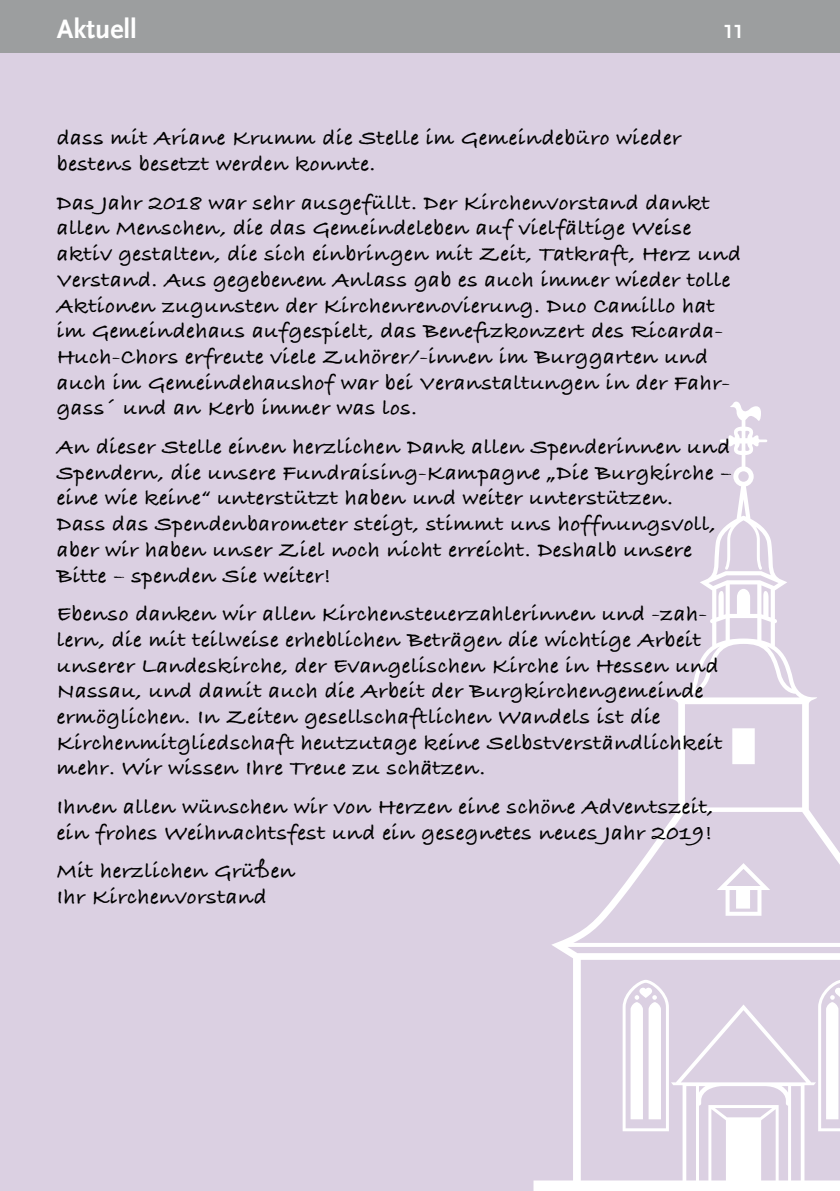
<style>
.page{position:relative;width:840px;height:1191px;background:#fff}
.page>*{position:absolute;margin:0;border:0;box-sizing:border-box;transform-origin:0 0}
.t1{font:700 28px "Scala Sans LF";color:#fff}
.t2{font:700 22px/25.8px "Bradley Hand ITCTT";letter-spacing:.02em;color:#000;scale:1.04 1}
.t3{font:700 20px "Scala Sans LF";color:#fff}
</style>
<div class="page">
<div style="left:0;top:0;width:839px;height:53px;background:#9c9e9f"></div>
<div style="left:0;top:53px;width:839px;height:1138px;background:#dbd0e2"></div>
<svg style="left:533px;top:401px;width:306px;height:790px"></svg>
<p class="t1" style="left:57px;top:14px;width:82px">Aktuell</p>
<p class="t3" style="left:723px;top:21px;width:21px">11</p>
<p class="t2" style="left:57px;top:125px;width:601px">dass mit Ariane Krumm die Stelle im Gemeindebüro wieder bestens besetzt werden konnte.</p>
<p class="t2" style="left:57px;top:189px;width:659px">Das Jahr 2018 war sehr ausgefüllt. Der Kirchenvorstand dankt allen Menschen, die das Gemeindeleben auf vielfältige Weise aktiv gestalten, die sich einbringen mit Zeit, Tatkraft, Herz und Verstand. Aus gegebenem Anlass gab es auch immer wieder tolle Aktionen zugunsten der Kirchenrenovierung. Duo Camillo hat im Gemeindehaus aufgespielt, das Benefizkonzert des Ricarda-Huch-Chors erfreute viele Zuhörer/-innen im Burggarten und auch im Gemeindehaushof war bei Veranstaltungen in der Fahr&shy;gass´ und an Kerb immer was los.</p>
<p class="t2" style="left:57px;top:433px;width:650px">An dieser Stelle einen herzlichen Dank allen Spenderinnen und Spendern, die unsere Fundraising-Kampagne „Die Burgkirche – eine wie keine“ unterstützt haben und weiter unterstützen.<br>Dass das Spendenbarometer steigt, stimmt uns hoffnungsvoll, aber wir haben unser Ziel noch nicht erreicht. Deshalb unsere Bitte – spenden Sie weiter!</p>
<p class="t2" style="left:57px;top:600px;width:641px">Ebenso danken wir allen Kirchensteuerzahlerinnen und -zah&shy;lern, die mit teilweise erheblichen Beträgen die wichtige Arbeit unserer Landeskirche, der Evangelischen Kirche in Hessen und Nassau, und damit auch die Arbeit der Burgkirchengemeinde ermöglichen. In Zeiten gesellschaftlichen Wandels ist die Kirchenmitgliedschaft heutzutage keine Selbstverständlichkeit mehr. Wir wissen Ihre Treue zu schätzen.</p>
<p class="t2" style="left:57px;top:793px;width:632px">Ihnen allen wünschen wir von Herzen eine schöne Adventszeit, ein frohes Weihnachtsfest und ein gesegnetes neues Jahr 2019!</p>
<p class="t2" style="left:57px;top:857px;width:230px">Mit herzlichen Grüßen<br>Ihr Kirchenvorstand</p>
</div>
